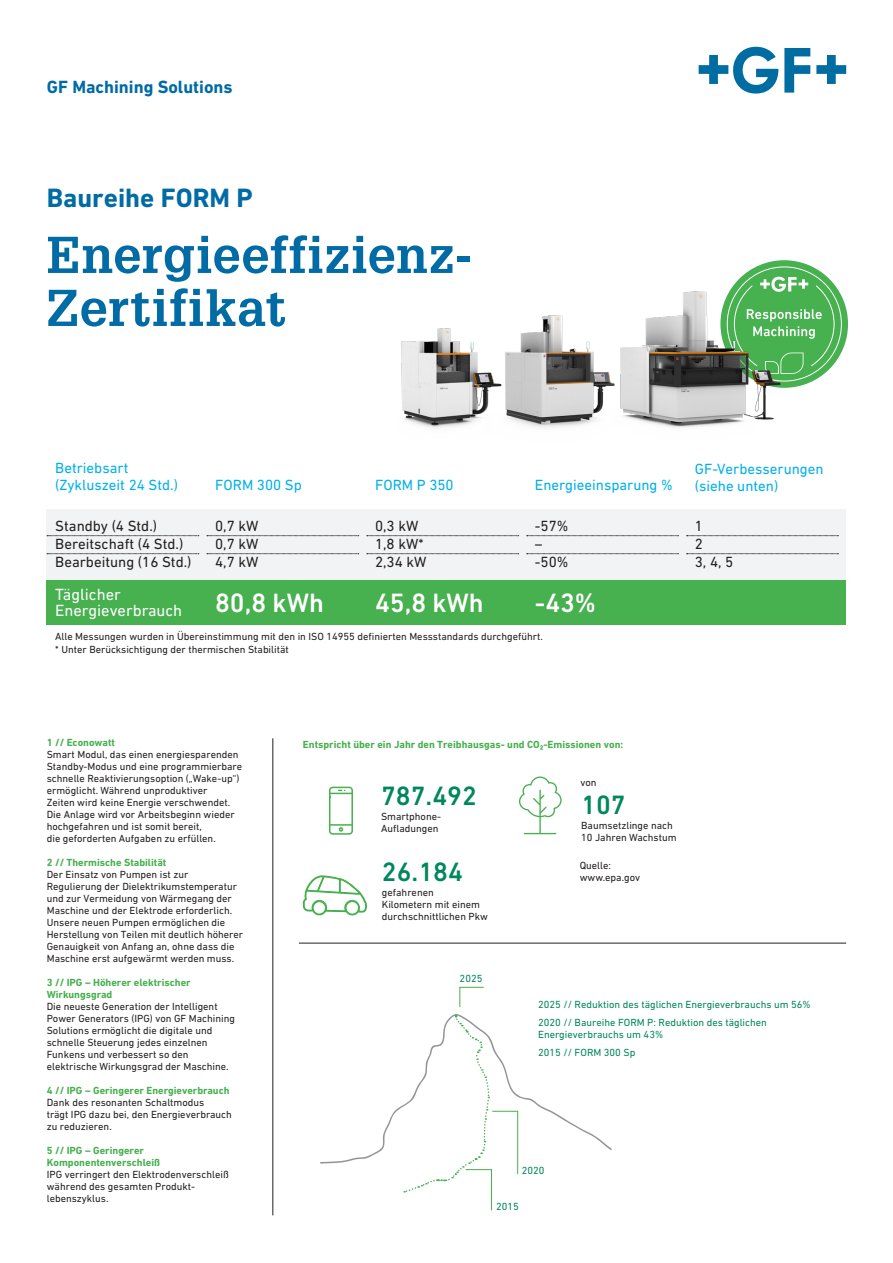
<style>
.page{position:relative;width:893px;height:1263px;background:#fff}
.page>*{position:absolute;margin:0;border:0;box-sizing:border-box;transform-origin:0 0}
.Headline_60pt__black_or_white{font:700 50.55px/52.9px "Glypha LT Pro";letter-spacing:.015em;color:#006ba4}
.Copy_text_9pt__black__color_or_white{font:500 27px "DIN Next W1 G";color:#fff}
.Copy_text_9pt__black__color_or_white-2{font:500 27px "DIN Next W1 G";color:#00875c}
.Division_name_12pt__GF_blue_or_white{font:700 27px "DIN Next W1 G";color:#006ba4}
.Division_name_12pt__GF_blue_or_white-2{font:700 18px "DIN Next W1 G";color:#006ba4}
.Copy_text_9pt__black__color_or_white-3{font:16.5px "DIN Next W1 G";color:#fff}
.Copy_text_9pt__black__color_or_white-4{font:15px "DIN Next W1 G";color:#231f20}
.Copy_text_9pt__black__color_or_white-5{font:15px "DIN Next W1 G";color:#00b0e9}
.Copy_text_9pt__black__color_or_white-6{font:10.5px/12px "DIN Next W1 G";color:#231f20}
.Copy_text_9pt__black__color_or_white-7{font:700 10.5px/12px "DIN Next W1 G";color:#47b04f}
.Copy_text_9pt__black__color_or_white-8{font:10.5px/12px "DIN Next W1 G";color:#00875c}
</style>
<div class="page">
<svg style="left:720px;top:260px;width:128px;height:128px;background:#58b75f"></svg>
<svg style="left:735px;top:277px;width:100px;height:97px;background:#64bc6a"></svg>
<hr style="left:299px;top:943px;width:547px;height:1px;background:#231f20">
<svg style="left:699px;top:47px;width:79px;height:47px"></svg>
<svg style="left:784px;top:48px;width:26px;height:45px"></svg>
<svg style="left:816px;top:55px;width:30px;height:29px"></svg>
<hr style="left:273px;top:738px;width:1px;height:477px;background:#231f20">
<svg style="left:459px;top:987px;width:25px;height:20px"></svg>
<svg style="left:320px;top:1014px;width:292px;height:197px"></svg>
<img style="left:509px;top:315px;width:99px;height:113px">
<img style="left:401px;top:328px;width:108px;height:100px">
<img style="left:608px;top:283px;width:203px;height:145px">
<div style="left:47px;top:509px;width:799px;height:71px;background:#f2f3f4"></div>
<svg style="left:303px;top:875px;width:64px;height:41px"></svg>
<svg style="left:519px;top:776px;width:43px;height:58px"></svg>
<svg style="left:687px;top:535px;width:151px;height:1px"></svg>
<svg style="left:687px;top:553px;width:151px;height:1px"></svg>
<svg style="left:527px;top:535px;width:152px;height:1px"></svg>
<svg style="left:527px;top:553px;width:152px;height:1px"></svg>
<svg style="left:367px;top:535px;width:152px;height:1px"></svg>
<svg style="left:367px;top:553px;width:152px;height:1px"></svg>
<svg style="left:207px;top:535px;width:152px;height:1px"></svg>
<svg style="left:207px;top:553px;width:152px;height:1px"></svg>
<svg style="left:47px;top:535px;width:152px;height:1px"></svg>
<svg style="left:47px;top:553px;width:152px;height:1px"></svg>
<svg style="left:328px;top:786px;width:25px;height:49px"></svg>
<div style="left:47px;top:580px;width:799px;height:44px;background:#47b04f"></div>
<p class="Division_name_12pt__GF_blue_or_white-2" style="left:47px;top:76px;width:187px">GF Machining Solutions</p>
<p class="Division_name_12pt__GF_blue_or_white" style="left:47px;top:182px;width:208px">Baureihe FORM P</p>
<p class="Headline_60pt__black_or_white" style="left:47px;top:227px;width:428px">Energieeffizienz-<br>Zertifikat</p>
<p class="Copy_text_9pt__black__color_or_white-5" style="left:55px;top:459px;width:75px">Betriebsart</p>
<p class="Copy_text_9pt__black__color_or_white-5" style="left:55px;top:476px;width:124px">(Zykluszeit 24 Std.)</p>
<p class="Copy_text_9pt__black__color_or_white-4" style="left:55px;top:517px;width:103px">Standby (4 Std.)</p>
<p class="Copy_text_9pt__black__color_or_white-4" style="left:55px;top:535px;width:130px">Bereitschaft (4 Std.)</p>
<p class="Copy_text_9pt__black__color_or_white-4" style="left:55px;top:553px;width:138px">Bearbeitung (16 Std.)</p>
<p class="Copy_text_9pt__black__color_or_white-3" style="left:55px;top:585px;width:67px">Täglicher</p>
<p class="Copy_text_9pt__black__color_or_white-3" style="left:55px;top:601px;width:128px">Energieverbrauch</p>
<p class="Copy_text_9pt__black__color_or_white-5" style="left:695px;top:460px;width:130px">GF-Verbesserungen</p>
<p class="Copy_text_9pt__black__color_or_white-5" style="left:215px;top:476px;width:88px">FORM 300 Sp</p>
<p class="Copy_text_9pt__black__color_or_white-5" style="left:375px;top:476px;width:80px">FORM P 350</p>
<p class="Copy_text_9pt__black__color_or_white-5" style="left:535px;top:476px;width:139px">Energieeinsparung %</p>
<p class="Copy_text_9pt__black__color_or_white-5" style="left:695px;top:477px;width:85px">(siehe unten)</p>
<p class="Copy_text_9pt__black__color_or_white-4" style="left:215px;top:517px;width:45px">0,7 kW</p>
<p class="Copy_text_9pt__black__color_or_white-4" style="left:215px;top:535px;width:45px">0,7 kW</p>
<p class="Copy_text_9pt__black__color_or_white-4" style="left:215px;top:553px;width:45px">4,7 kW</p>
<p class="Copy_text_9pt__black__color_or_white-4" style="left:375px;top:517px;width:45px">0,3 kW</p>
<p class="Copy_text_9pt__black__color_or_white-4" style="left:375px;top:535px;width:50px">1,8 kW*</p>
<p class="Copy_text_9pt__black__color_or_white-4" style="left:375px;top:553px;width:53px">2,34 kW</p>
<p class="Copy_text_9pt__black__color_or_white-4" style="left:535px;top:517px;width:35px">-57%</p>
<p class="Copy_text_9pt__black__color_or_white-4" style="left:535px;top:535px;width:9px">–</p>
<p class="Copy_text_9pt__black__color_or_white-4" style="left:535px;top:553px;width:35px">-50%</p>
<p class="Copy_text_9pt__black__color_or_white" style="left:215px;top:587px;width:110px">80,8 kWh</p>
<p class="Copy_text_9pt__black__color_or_white" style="left:375px;top:587px;width:110px">45,8 kWh</p>
<p class="Copy_text_9pt__black__color_or_white" style="left:535px;top:587px;width:63px">-43%</p>
<p class="Copy_text_9pt__black__color_or_white-4" style="left:695px;top:517px;width:10px">1</p>
<p class="Copy_text_9pt__black__color_or_white-4" style="left:695px;top:535px;width:10px">2</p>
<p class="Copy_text_9pt__black__color_or_white-4" style="left:695px;top:553px;width:40px">3, 4, 5</p>
<p class="Copy_text_9pt__black__color_or_white-6" style="left:55px;top:630px;width:489px">Alle Messungen wurden in Übereinstimmung mit den in ISO 14955 definierten Messstandards durchgeführt.</p>
<p class="Copy_text_9pt__black__color_or_white-6" style="left:55px;top:643px;width:235px">* Unter Berücksichtigung der thermischen Stabilität</p>
<p class="Copy_text_9pt__black__color_or_white-7" style="left:47px;top:737px;width:70px">1 // Econowatt</p>
<p class="Copy_text_9pt__black__color_or_white-6" style="left:47px;top:748px;width:197px">Smart Modul, das einen energiesparenden Standby-Modus und eine programmierbare schnelle Reaktivierungsoption („Wake-up“) ermöglicht. Während unproduktiver<br>Zeiten wird keine Energie verschwendet.<br>Die Anlage wird vor Arbeitsbeginn wieder hochgefahren und ist somit bereit,<br>die geforderten Aufgaben zu erfüllen.</p>
<p class="Copy_text_9pt__black__color_or_white-7" style="left:47px;top:857px;width:121px">2 // Thermische Stabilität</p>
<p class="Copy_text_9pt__black__color_or_white-6" style="left:47px;top:868px;width:198px">Der Einsatz von Pumpen ist zur Regulierung der Dielektrikumstemperatur und zur Vermeidung von Wärmegang der Maschine und der Elektrode erforderlich.<br>Unsere neuen Pumpen ermöglichen die Herstellung von Teilen mit deutlich höherer Genauigkeit von Anfang an, ohne dass die Maschine erst aufgewärmt werden muss.</p>
<p class="Copy_text_9pt__black__color_or_white-7" style="left:47px;top:977px;width:145px">3 // IPG – Höherer elektrischer<br>Wirkungsgrad</p>
<p class="Copy_text_9pt__black__color_or_white-6" style="left:47px;top:1000px;width:190px">Die neueste Generation der Intelligent Power Generators (IPG) von GF Machining Solutions ermöglicht die digitale und schnelle Steuerung jedes einzelnen Funkens und verbessert so den elektrische Wirkungsgrad der Maschine.</p>
<p class="Copy_text_9pt__black__color_or_white-7" style="left:47px;top:1085px;width:184px">4 // IPG – Geringerer Energieverbrauch</p>
<p class="Copy_text_9pt__black__color_or_white-6" style="left:47px;top:1096px;width:187px">Dank des resonanten Schaltmodus<br>trägt IPG dazu bei, den Energieverbrauch zu reduzieren.</p>
<p class="Copy_text_9pt__black__color_or_white-7" style="left:47px;top:1145px;width:115px">5 // IPG – Geringerer<br>Komponentenverschleiß</p>
<p class="Copy_text_9pt__black__color_or_white-6" style="left:47px;top:1168px;width:183px">IPG verringert den Elektrodenverschleiß während des gesamten Produkt&shy;lebenszyklus.</p>
<p class="Copy_text_9pt__black__color_or_white-7" style="left:303px;top:738px;width:322px">Entspricht über ein Jahr den Treibhausgas- und CO₂-Emissionen von:</p>
<p class="Copy_text_9pt__black__color_or_white-2" style="left:381px;top:780px;width:97px">787.492</p>
<p class="Copy_text_9pt__black__color_or_white-6" style="left:381px;top:810px;width:62px">Smartphone-<br>Aufladungen</p>
<p class="Copy_text_9pt__black__color_or_white-2" style="left:382px;top:856px;width:82px">26.184</p>
<p class="Copy_text_9pt__black__color_or_white-6" style="left:382px;top:886px;width:108px">gefahrenen<br>Kilometern mit einem durchschnittlichen Pkw</p>
<p class="Copy_text_9pt__black__color_or_white-8" style="left:460px;top:972px;width:24px">2025</p>
<p class="Copy_text_9pt__black__color_or_white-6" style="left:580px;top:776px;width:18px">von</p>
<p class="Copy_text_9pt__black__color_or_white-2" style="left:581px;top:789px;width:46px">107</p>
<p class="Copy_text_9pt__black__color_or_white-6" style="left:581px;top:819px;width:97px">Baumsetzlinge nach<br>10 Jahren Wachstum</p>
<p class="Copy_text_9pt__black__color_or_white-6" style="left:580px;top:859px;width:33px">Quelle:</p>
<p class="Copy_text_9pt__black__color_or_white-6" style="left:580px;top:871px;width:62px">www.epa.gov</p>
<p class="Copy_text_9pt__black__color_or_white-8" style="left:538px;top:998px;width:274px">2025 // Reduktion des täglichen Energieverbrauchs um 56%</p>
<p class="Copy_text_9pt__black__color_or_white-8" style="left:538px;top:1016px;width:230px">2020 // Baureihe FORM P: Reduktion des täglichen<br>Energieverbrauchs um 43%</p>
<p class="Copy_text_9pt__black__color_or_white-8" style="left:538px;top:1046px;width:99px">2015 // FORM 300 Sp</p>
<p class="Copy_text_9pt__black__color_or_white-8" style="left:522px;top:1164px;width:24px">2020</p>
<p class="Copy_text_9pt__black__color_or_white-8" style="left:496px;top:1201px;width:24px">2015</p>
</div>
